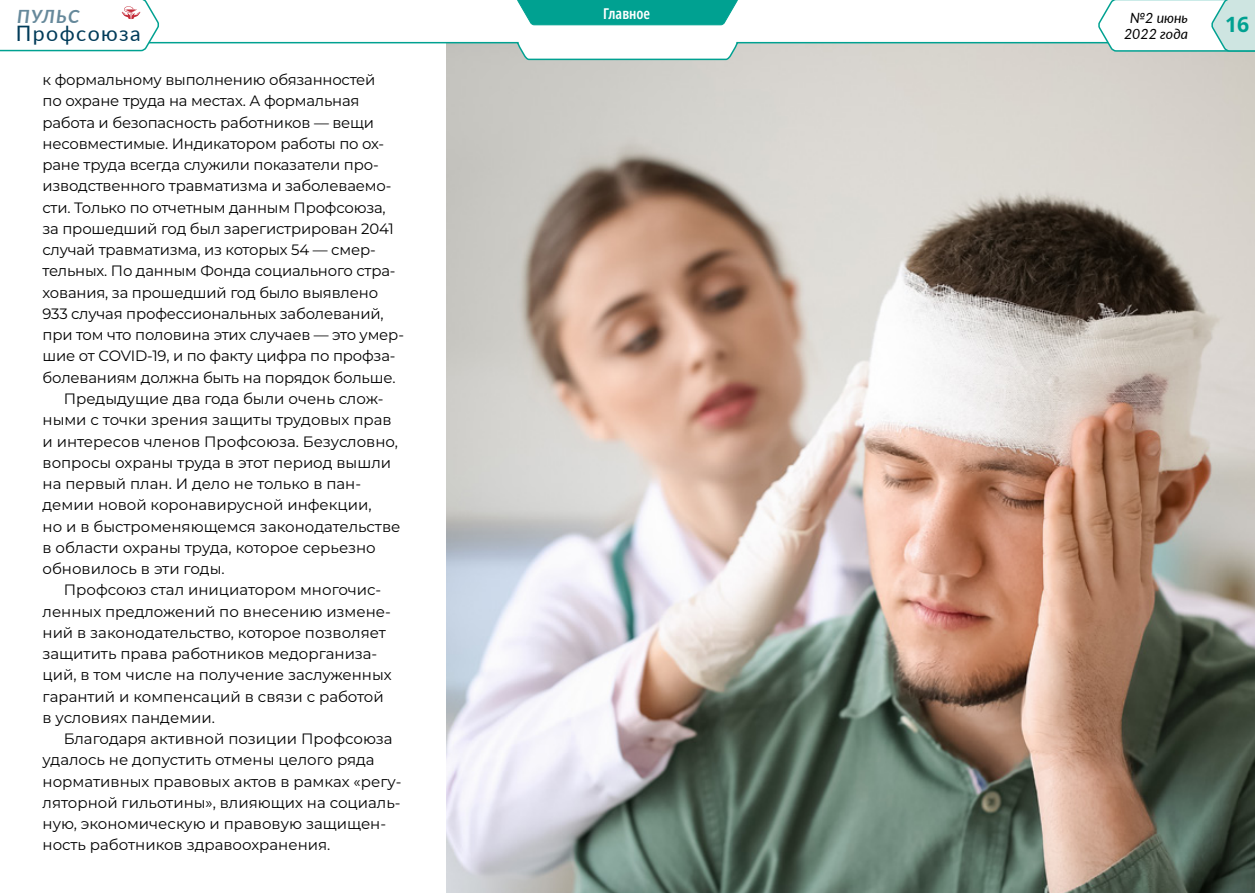
<style>
.page{position:relative;width:1255px;height:893px;background:#fff}
.page>*{position:absolute;margin:0;border:0;box-sizing:border-box;transform-origin:0 0}
.t1{font:21.3px "Lato";letter-spacing:.07em;color:#003b59}
.t2{font:700 21.3px "Noto Sans";color:#00a191}
.t3{font:italic 700 18.3px "Lato";letter-spacing:.07em;color:#66899b}
._0_0_body{font:15px/21.3px "Montserrat";letter-spacing:-.01em;color:#000}
.t4{font:600 extra-condensed 15px "Noto Sans";color:#fff}
.t5{font:italic 14.1px/15.3px "Lato";color:#000;text-align:center}
</style>
<div class="page">
<img style="left:446px;top:61px;width:808px;height:832px">
<svg style="left:161px;top:41px;width:1093px;height:20px"></svg>
<svg style="left:517px;top:0;width:221px;height:26px;background:#17a99b"></svg>
<svg style="left:1096px;top:0;width:158px;height:52px"></svg>
<svg style="left:0;top:0;width:161px;height:52px"></svg>
<p class="t3" style="left:17px;top:3px;width:64px">ПУЛЬС</p>
<h1 class="t1" style="left:16px;top:18px;width:126px">Профсоюза</h1>
<p class="_0_0_body" style="left:43px;top:69px;width:363px">к формальному выполнению обязанностей<br>по охране труда на местах. А формальная работа и безопасность работников — вещи несовместимые. Индикатором работы по ох&shy;ране труда всегда служили показатели про&shy;изводственного травматизма и заболеваемо&shy;сти. Только по отчетным данным Профсоюза, за прошедший год был зарегистрирован 2041 случай травматизма, из которых 54 — смер&shy;тельных. По данным Фонда социального стра&shy;хования, за прошедший год было выявлено 933 случая профессиональных заболеваний, при том что половина этих случаев — это умер&shy;шие от COVID‑19, и по факту цифра по профза&shy;болеваниям должна быть на порядок больше.</p>
<p class="_0_0_body" style="left:43px;top:387px;width:359px;text-indent:21px">Предыдущие два года были очень слож&shy;ными с точки зрения защиты трудовых прав и интересов членов Профсоюза. Безусловно, вопросы охраны труда в этот период вышли на первый план. И дело не только в пан&shy;демии новой коронавирусной инфекции,<br>но и в быстроменяющемся законодательстве в области охраны труда, которое серьезно обновилось в эти годы.</p>
<p class="_0_0_body" style="left:43px;top:579px;width:351px;text-indent:21px">Профсоюз стал инициатором многочис&shy;ленных предложений по внесению измене&shy;ний в законодательство, которое позволяет защитить права работников медорганиза&shy;ций, в том числе на получение заслуженных гарантий и компенсаций в связи с работой в условиях пандемии.</p>
<p class="_0_0_body" style="left:43px;top:728px;width:360px;text-indent:21px">Благодаря активной позиции Профсоюза удалось не допустить отмены целого ряда нормативных правовых актов в рамках «регу&shy;ляторной гильотины», влияющих на социаль&shy;ную, экономическую и правовую защищен&shy;ность работников здравоохранения.</p>
<p class="t4" style="left:603px;top:3px;width:49px">Главное</p>
<p class="t5" style="left:1123px;top:10px;width:65px">№2 июнь<br>2022 года</p>
<h1 class="t2" style="left:1225px;top:9px;width:26px">16</h1>
</div>
